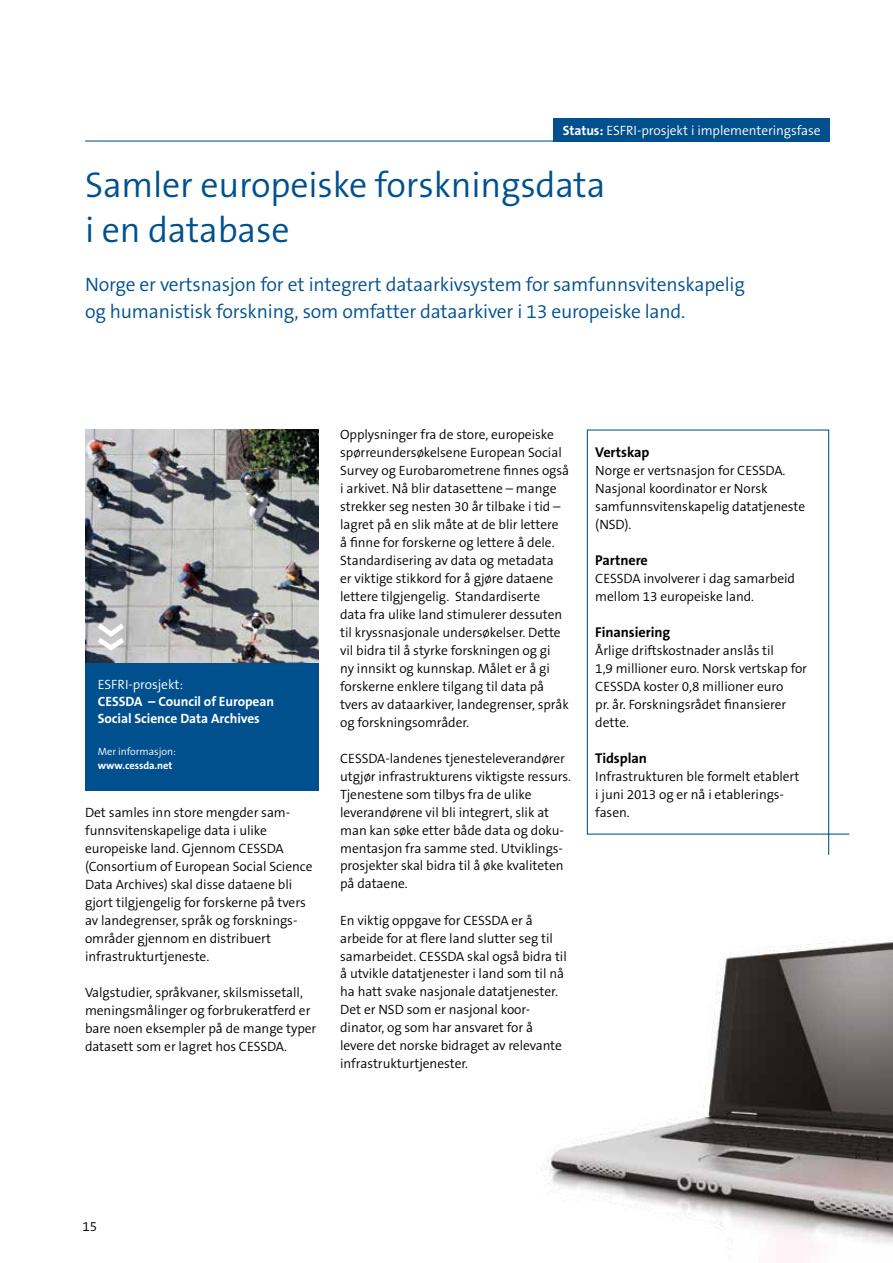
<style>
.page{position:relative;width:893px;height:1263px;background:#fff}
.page>*{position:absolute;margin:0;border:0;box-sizing:border-box;transform-origin:0 0}
.t1{font:300 36px/45px "The Sans B4";letter-spacing:-.005em;color:#00508d}
.t2{font:300 19.5px/27px "The Sans B4";letter-spacing:-.01em;color:#00508d}
.t3{font:700 14.25px "The Sans B7";letter-spacing:-.005em;color:#000}
.t4{font:300 13.5px/18px "The Sans B4";letter-spacing:-.005em;color:#000}
.t5{font:300 13.5px "The Sans B4";letter-spacing:-.005em;color:#fff}
.t6{font:700 13.5px/17.2px "The Sans B7";letter-spacing:-.005em;color:#fff}
.t7{font:300 10.5px "The Sans B4";letter-spacing:-.005em;color:#fff}
.t8{font:700 10.5px "The Sans B7";letter-spacing:-.005em;color:#fff}
.s1{font-family:"The Sans B7";font-weight:700}
</style>
<div class="page">
<img style="left:541px;top:940px;width:352px;height:323px">
<img style="left:85px;top:429px;width:234px;height:234px">
<div style="left:85px;top:663px;width:234px;height:128px;background:#00508d"></div>
<div style="left:587px;top:429px;width:242px;height:406px;border:1px solid #00508d"></div>
<hr style="left:828px;top:833px;width:21px;height:2px;background:#00508d">
<svg style="left:828px;top:835px;width:1px;height:20px"></svg>
<div style="left:553px;top:118px;width:276px;height:24px;background:#00508d"></div>
<hr style="left:85px;top:140px;width:744px;height:2px;background:#00508d">
<svg style="left:98px;top:623px;width:26px;height:28px"></svg>
<p class="t5" style="left:563px;top:123px;width:259px"><span class="s1">Status:</span> ESFRI-prosjekt i implementeringsfase</p>
<h1 class="t1" style="left:85px;top:164px;width:522px">Samler europeiske forskningsdata i en database</h1>
<h2 class="t2" style="left:85px;top:272px;width:661px">Norge er vertsnasjon for et integrert dataarkivsystem for samfunnsvitenskapelig og humanistisk forskning, som omfatter dataarkiver i 13 europeiske land.</h2>
<p class="t5" style="left:98px;top:677px;width:87px">ESFRI-prosjekt:</p>
<p class="t6" style="left:98px;top:693px;width:178px">CESSDA – Council of European<br>Social Science Data Archives</p>
<p class="t7" style="left:98px;top:746px;width:80px">Mer informasjon:</p>
<p class="t8" style="left:98px;top:760px;width:76px">www.cessda.net</p>
<p class="t4" style="left:85px;top:803px;width:229px">Det samles inn store mengder sam&shy;funnsvitenskapelige data i ulike europeiske land. Gjennom CESSDA (Consortium of European Social Science Data Archives) skal disse dataene bli gjort tilgjengelig for forskerne på tvers av landegrenser, språk og forsknings&shy;områder gjennom en distribuert infrastrukturtjeneste.</p>
<p class="t4" style="left:85px;top:983px;width:233px">Valgstudier, språkvaner, skilsmissetall, meningsmålinger og forbrukeratferd er bare noen eksempler på de mange typer datasett som er lagret hos CESSDA.</p>
<p class="t4" style="left:340px;top:425px;width:231px">Opplysninger fra de store, europeiske spørreundersøkelsene European Social Survey og Eurobarometrene finnes også i arkivet. Nå blir datasettene – mange strekker seg nesten 30 år tilbake i tid – lagret på en slik måte at de blir lettere<br>å finne for forskerne og lettere å dele.<br>Standardisering av data og metadata<br>er viktige stikkord for å gjøre dataene lettere tilgjengelig. Standardiserte data fra ulike land stimulerer dessuten til kryssnasjonale undersøkelser. Dette vil bidra til å styrke forskningen og gi<br>ny innsikt og kunnskap. Målet er å gi forskerne enklere tilgang til data på tvers av dataarkiver, landegrenser, språk og forskningsområder.</p>
<p class="t4" style="left:340px;top:749px;width:233px">CESSDA-landenes tjenesteleverandører utgjør infrastrukturens viktigste ressurs.<br>Tjenestene som tilbys fra de ulike leverandørene vil bli integrert, slik at man kan søke etter både data og doku&shy;mentasjon fra samme sted. Utviklings&shy;prosjekter skal bidra til å øke kvaliteten på dataene.</p>
<p class="t4" style="left:340px;top:911px;width:228px">En viktig oppgave for CESSDA er å arbeide for at flere land slutter seg til samarbeidet. CESSDA skal også bidra til å utvikle datatjenester i land som til nå ha hatt svake nasjonale datatjenester.<br>Det er NSD som er nasjonal koor&shy;dinator, og som har ansvaret for å levere det norske bidraget av relevante infrastrukturtjenester.</p>
<p class="t3" style="left:595px;top:444px;width:56px">Vertskap</p>
<p class="t4" style="left:595px;top:461px;width:211px">Norge er vertsnasjon for CESSDA.<br>Nasjonal koordinator er Norsk samfunnsvitenskapelig datatjeneste (NSD).</p>
<p class="t3" style="left:595px;top:552px;width:54px">Partnere</p>
<p class="t4" style="left:595px;top:569px;width:201px">CESSDA involverer i dag samarbeid mellom 13 europeiske land.</p>
<p class="t3" style="left:595px;top:624px;width:77px">Finansiering</p>
<p class="t4" style="left:595px;top:641px;width:213px">Årlige driftskostnader anslås til<br>1,9 millioner euro. Norsk vertskap for<br>CESSDA koster 0,8 millioner euro<br>pr. år. Forskningsrådet finansierer dette.</p>
<p class="t3" style="left:595px;top:750px;width:53px">Tidsplan</p>
<p class="t4" style="left:595px;top:767px;width:206px">Infrastrukturen ble formelt etablert i juni 2013 og er nå i etablerings&shy;fasen.</p>
<p class="t4" style="left:82px;top:1217px;width:16px">15</p>
</div>
